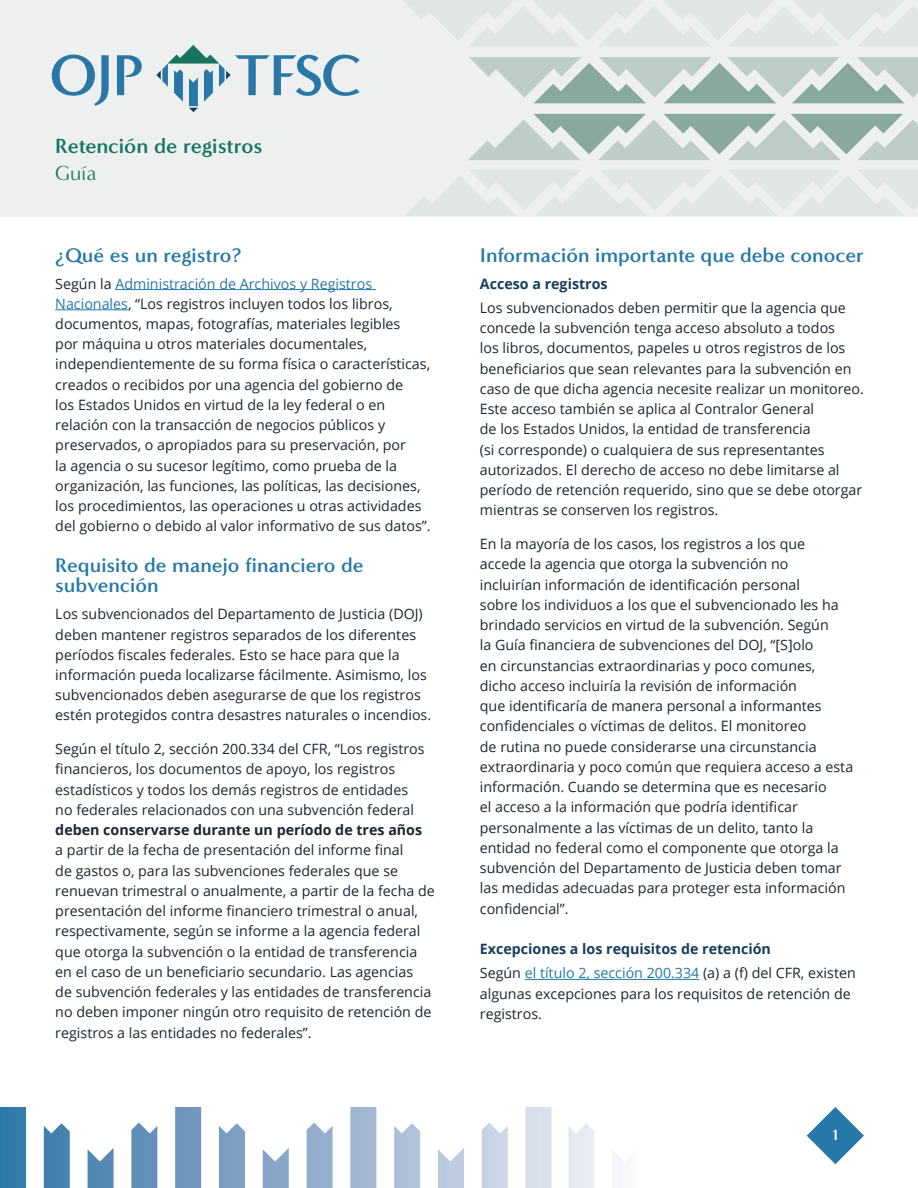
<style>
.page{position:relative;width:918px;height:1188px;background:#fff}
.page>*{position:absolute;margin:0;border:0;box-sizing:border-box;transform-origin:0 0}
.t1{font:700 21px "Minerva Modern";color:#15745f}
.t2{font:21px "Minerva Modern";color:#15745f}
.t3{font:700 20.25px/20.2px "Minerva Modern";color:#2578a8}
.t4{font:700 15px "Minerva Modern";color:#fff}
.t5{font:14.25px/20.2px "Open Sans";color:#1b2630}
.t6{font:700 14.25px/24.3px "Open Sans";color:#163e5b}
.t7{font:700 14.25px "Open Sans";color:#1b2630}
.s1{color:#2578a8}
.s2{font-weight:400;color:#1b2630}
.s3{font-weight:400;color:#2578a8}
</style>
<div class="page">
<svg style="left:0;top:1107px;width:621px;height:81px"></svg>
<svg style="left:807px;top:1107px;width:57px;height:57px"></svg>
<div style="left:0;top:0;width:918px;height:216px;background:#edf0ee"></div>
<svg style="left:52px;top:55px;width:57px;height:51px"></svg>
<svg style="left:117px;top:55px;width:25px;height:40px"></svg>
<svg style="left:156px;top:45px;width:204px;height:67px"></svg>
<svg style="left:405px;top:170px;width:513px;height:46px"></svg>
<svg style="left:469px;top:57px;width:449px;height:46px"></svg>
<svg style="left:403px;top:0;width:515px;height:46px"></svg>
<svg style="left:468px;top:114px;width:450px;height:46px"></svg>
<hr style="left:115px;top:289px;width:261px;height:1px;background:#2578a8">
<hr style="left:55px;top:309px;width:73px;height:1px;background:#2578a8">
<hr style="left:525px;top:979px;width:174px;height:1px;background:#2578a8">
<h1 class="t1" style="left:55px;top:133px;width:209px">Retención de registros</h1>
<h1 class="t2" style="left:55px;top:161px;width:42px">Guía</h1>
<h2 class="t3" style="left:55px;top:244px;width:188px">¿Qué es un registro?</h2>
<p class="t5" style="left:55px;top:273px;width:377px">Según la <span class="s1">Administración de Archivos y Registros Nacionales</span>, “Los registros incluyen todos los libros, documentos, mapas, fotografías, materiales legibles<br>por máquina u otros materiales documentales, independientemente de su forma física o características, creados o recibidos por una agencia del gobierno de<br>los Estados Unidos en virtud de la ley federal o en relación con la transacción de negocios públicos y preservados, o apropiados para su preservación, por<br>la agencia o su sucesor legítimo, como prueba de la organización, las funciones, las políticas, las decisiones, los procedimientos, las operaciones u otras actividades del gobierno o debido al valor informativo de sus datos”.</p>
<h2 class="t3" style="left:55px;top:555px;width:310px">Requisito de manejo financiero de subvención</h2>
<p class="t5" style="left:55px;top:604px;width:377px">Los subvencionados del Departamento de Justicia (DOJ) deben mantener registros separados de los diferentes períodos fiscales federales. Esto se hace para que la información pueda localizarse fácilmente. Asimismo, los subvencionados deben asegurarse de que los registros estén protegidos contra desastres naturales o incendios.</p>
<p class="t5" style="left:55px;top:739px;width:371px">Según el título 2, sección 200.334 del CFR, “Los registros financieros, los documentos de apoyo, los registros estadísticos y todos los demás registros de entidades no federales relacionados con una subvención federal</p>
<p class="t7" style="left:55px;top:820px;width:368px">deben conservarse durante un período de tres años</p>
<p class="t5" style="left:55px;top:840px;width:381px">a partir de la fecha de presentación del informe final<br>de gastos o, para las subvenciones federales que se renuevan trimestral o anualmente, a partir de la fecha de presentación del informe financiero trimestral o anual, respectivamente, según se informe a la agencia federal que otorga la subvención o la entidad de transferencia en el caso de un beneficiario secundario. Las agencias<br>de subvención federales y las entidades de transferencia no deben imponer ningún otro requisito de retención de registros a las entidades no federales”.</p>
<h2 class="t3" style="left:480px;top:244px;width:386px">Información importante que debe conocer</h2>
<p class="t6" style="left:480px;top:271px;width:129px">Acceso a registros</p>
<p class="t5" style="left:480px;top:297px;width:386px">Los subvencionados deben permitir que la agencia que concede la subvención tenga acceso absoluto a todos<br>los libros, documentos, papeles u otros registros de los beneficiarios que sean relevantes para la subvención en caso de que dicha agencia necesite realizar un monitoreo.<br>Este acceso también se aplica al Contralor General<br>de los Estados Unidos, la entidad de transferencia<br>(si corresponde) o cualquiera de sus representantes autorizados. El derecho de acceso no debe limitarse al período de retención requerido, sino que se debe otorgar mientras se conserven los registros.</p>
<p class="t5" style="left:480px;top:533px;width:375px">En la mayoría de los casos, los registros a los que accede la agencia que otorga la subvención no<br>incluirían información de identificación personal<br>sobre los individuos a los que el subvencionado les ha brindado servicios en virtud de la subvención. Según<br>la Guía financiera de subvenciones del DOJ, “[S]olo<br>en circunstancias extraordinarias y poco comunes, dicho acceso incluiría la revisión de información<br>que identificaría de manera personal a informantes confidenciales o víctimas de delitos. El monitoreo<br>de rutina no puede considerarse una circunstancia extraordinaria y poco común que requiera acceso a esta información. Cuando se determina que es necesario<br>el acceso a la información que podría identificar personalmente a las víctimas de un delito, tanto la entidad no federal como el componente que otorga la subvención del Departamento de Justicia deben tomar las medidas adecuadas para proteger esta información confidencial”.</p>
<p class="t6" style="left:480px;top:936px;width:377px">Excepciones a los requisitos de retención<br><span class="s2">Según</span> <span class="s3">el título 2, sección 200.334</span> <span class="s2">(a) a (f) del CFR, existen</span></p>
<p class="t5" style="left:480px;top:983px;width:372px">algunas excepciones para los requisitos de retención de registros.</p>
<p class="t4" style="left:832px;top:1126px;width:7px">1</p>
</div>
